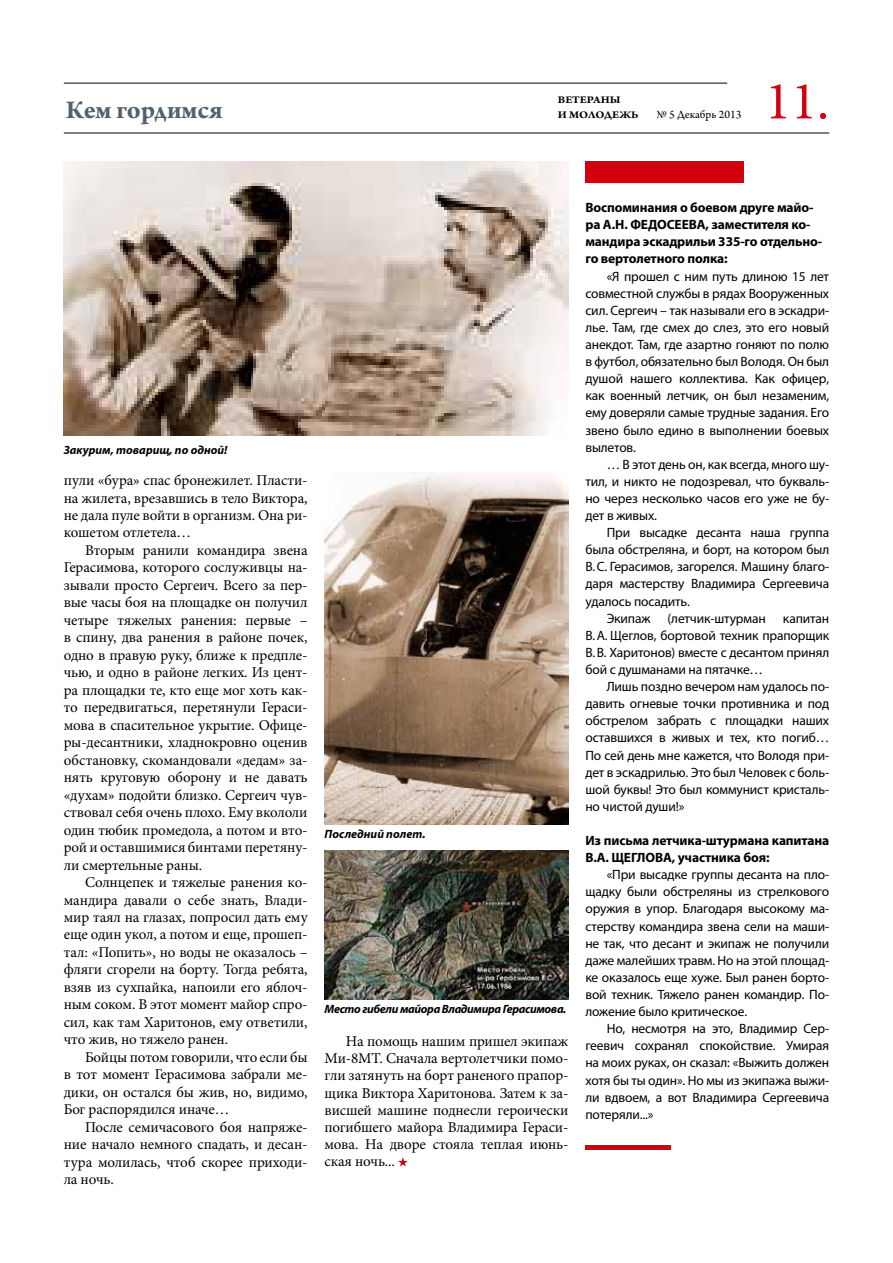
<style>
.page{position:relative;width:893px;height:1263px;background:#fff}
.page>*{position:absolute;margin:0;border:0;box-sizing:border-box;transform-origin:0 0}
.t1{font:54px "Minion Pro";color:#d1010e}
.t2{font:700 27px "Arno Pro";letter-spacing:-.005em;color:#52616d}
.t3{font:15px/17.5px "Minion Pro";letter-spacing:-.01em;color:#000;text-align:justify}
.t4{font:13.5px/17.1px "Myriad Pro";letter-spacing:-.01em;color:#000;text-align:justify}
.t5{font:700 13.5px/17.1px "Myriad Pro";letter-spacing:-.01em;color:#000}
.t6{font:italic 700 12px "Myriad Pro";color:#000}
.t7{font:italic 700 12px "Myriad Pro";letter-spacing:-.025em;color:#000}
.t8{font:12px "Arno Pro";color:#000}
.t9{font:700 10.8px/15px "Arno Pro";letter-spacing:-.005em;color:#000;scale:1.11 1}
</style>
<div class="page">
<svg style="left:398px;top:1157px;width:10px;height:9px"></svg>
<hr style="left:64px;top:133px;width:765px;height:1px;background:#000">
<hr style="left:64px;top:83px;width:663px;height:1px;background:#000">
<div style="left:585px;top:162px;width:159px;height:21px;background:#d1010e"></div>
<hr style="left:585px;top:1145px;width:85px;height:4px;background:#d1010e">
<img style="left:64px;top:162px;width:504px;height:274px">
<img style="left:325px;top:472px;width:243px;height:353px">
<img style="left:325px;top:850px;width:243px;height:149px">
<h2 class="t2" style="left:66px;top:94px;width:158px">Кем гордимся</h2>
<p class="t9" style="left:558px;top:93px;width:74px">ВЕТЕРАНЫ<br>И МОЛОДЕЖЬ</p>
<p class="t8" style="left:657px;top:108px;width:86px">№ 5 Декабрь 2013</p>
<h1 class="t1" style="left:765px;top:65px;width:66px">11.</h1>
<p class="t6" style="left:64px;top:442px;width:165px">Закурим, товарищ, по одной!</p>
<p class="t3" style="left:64px;top:472px;width:245px">пули «бура» спас бронежилет. Пласти&shy;на жилета, врезавшись в тело Виктора, не дала пуле войти в организм. Она ри&shy;кошетом отлетела…</p>
<p class="t3" style="left:64px;top:541px;width:245px;text-indent:21px">Вторым ранили командира звена Герасимова, которого сослуживцы на&shy;зывали просто Сергеич. Всего за пер&shy;вые часы боя на площадке он получил четыре тяжелых ранения: первые – в спину, два ранения в районе почек, одно в правую руку, ближе к предпле&shy;чью, и одно в районе легких. Из цент&shy;ра площадки те, кто еще мог хоть как&shy;то передвигаться, перетянули Гераси&shy;мова в спасительное укрытие. Офице&shy;ры-десантники, хладнокровно оценив обстановку, скомандовали «дедам» за&shy;нять круговую оборону и не давать «духам» подойти близко. Сергеич чув&shy;ствовал себя очень плохо. Ему вкололи один тюбик промедола, а потом и вто&shy;рой и оставшимися бинтами перетяну&shy;ли смертельные раны.</p>
<p class="t3" style="left:64px;top:873px;width:245px;text-indent:21px">Солнцепек и тяжелые ранения ко&shy;мандира давали о себе знать, Влади&shy;мир таял на глазах, попросил дать ему еще один укол, а потом и еще, прошеп&shy;тал: «Попить», но воды не оказалось – фляги сгорели на борту. Тогда ребята, взяв из сухпайка, напоили его яблоч&shy;ным соком. В этот момент майор спро&shy;сил, как там Харитонов, ему ответили, что жив, но тяжело ранен.</p>
<p class="t3" style="left:64px;top:1048px;width:245px;text-indent:21px">Бойцы потом говорили, что если бы в тот момент Герасимова забрали ме&shy;дики, он остался бы жив, но, видимо, Бог распорядился иначе…</p>
<p class="t3" style="left:64px;top:1118px;width:245px;text-indent:21px">После семичасового боя напряже&shy;ние начало немного спадать, и десан&shy;тура молилась, чтоб скорее приходи&shy;ла ночь.</p>
<p class="t6" style="left:325px;top:826px;width:102px">Последний полет.</p>
<p class="t7" style="left:325px;top:1001px;width:243px">Место гибели майора Владимира Герасимова.</p>
<p class="t3" style="left:325px;top:1033px;width:245px;line-height:17.1px;text-indent:21px">На помощь нашим пришел экипаж Ми-8МТ. Сначала вертолетчики помо&shy;гли затянуть на борт раненого прапор&shy;щика Виктора Харитонова. Затем к за&shy;висшей машине поднесли героически погибшего майора Владимира Гераси&shy;мова. На дворе стояла теплая июнь&shy;ская ночь...</p>
<p class="t5" style="left:585px;top:199px;width:238px">Воспоминания о боевом друге майо&shy;ра А.Н. ФЕДОСЕЕВА, заместителя ко&shy;мандира эскадрильи 335-го отдельно&shy;го вертолетного полка:</p>
<p class="t4" style="left:585px;top:267px;width:245px;text-indent:21px">«Я прошел с ним путь длиною 15 лет совместной службы в рядах Вооруженных сил. Сергеич – так называли его в эскадри&shy;лье. Там, где смех до слез, это его новый анекдот. Там, где азартно гоняют по полю в футбол, обязательно был Володя. Он был душой нашего коллектива. Как офицер, как военный летчик, он был незаменим, ему доверяли самые трудные задания. Его звено было едино в выполнении боевых вылетов.</p>
<p class="t4" style="left:585px;top:455px;width:245px;text-indent:21px">… В этот день он, как всегда, много шу&shy;тил, и никто не подозревал, что букваль&shy;но через несколько часов его уже не бу&shy;дет в живых.</p>
<p class="t4" style="left:607px;top:524px;width:224px">При высадке десанта наша группа</p>
<p class="t4" style="left:585px;top:541px;width:245px">была обстреляна, и борт, на котором был</p>
<p class="t4" style="left:585px;top:558px;width:245px">В.С. Герасимов, загорелся. Машину благо-</p>
<p class="t4" style="left:585px;top:575px;width:245px">даря мастерству Владимира Сергеевича</p>
<p class="t4" style="left:585px;top:592px;width:106px">удалось посадить.</p>
<p class="t4" style="left:607px;top:609px;width:45px">Экипаж</p>
<p class="t4" style="left:668px;top:609px;width:100px">(летчик-штурман</p>
<p class="t4" style="left:585px;top:609px;width:245px;text-indent:198px">капитан В.А. Щеглов, бортовой техник прапорщик В.В. Харитонов) вместе с десантом принял бой с душманами на пятачке…</p>
<p class="t4" style="left:585px;top:678px;width:245px;text-indent:21px">Лишь поздно вечером нам удалось по&shy;давить огневые точки противника и под обстрелом забрать с площадки наших оставшихся в живых и тех, кто погиб… По сей день мне кажется, что Володя при&shy;дет в эскадрилью. Это был Человек с боль&shy;шой буквы! Это был коммунист кристаль&shy;но чистой души!»</p>
<p class="t5" style="left:585px;top:831px;width:245px">Из письма летчика-штурмана капитана<br>В.А. ЩЕГЛОВА, участника боя:</p>
<p class="t4" style="left:585px;top:866px;width:245px;text-indent:21px">«При высадке группы десанта на пло&shy;щадку были обстреляны из стрелкового оружия в упор. Благодаря высокому ма&shy;стерству командира звена сели на маши&shy;не так, что десант и экипаж не получили даже малейших травм. Но на этой площад&shy;ке оказалось еще хуже. Был ранен борто&shy;вой техник. Тяжело ранен командир. По&shy;ложение было критическое.</p>
<p class="t4" style="left:585px;top:1020px;width:245px;text-indent:21px">Но, несмотря на это, Владимир Сер&shy;геевич сохранял спокойствие. Умирая на моих руках, он сказал: «Выжить должен хотя бы ты один». Но мы из экипажа выжи&shy;ли вдвоем, а вот Владимира Сергеевича потеряли...»</p>
</div>
